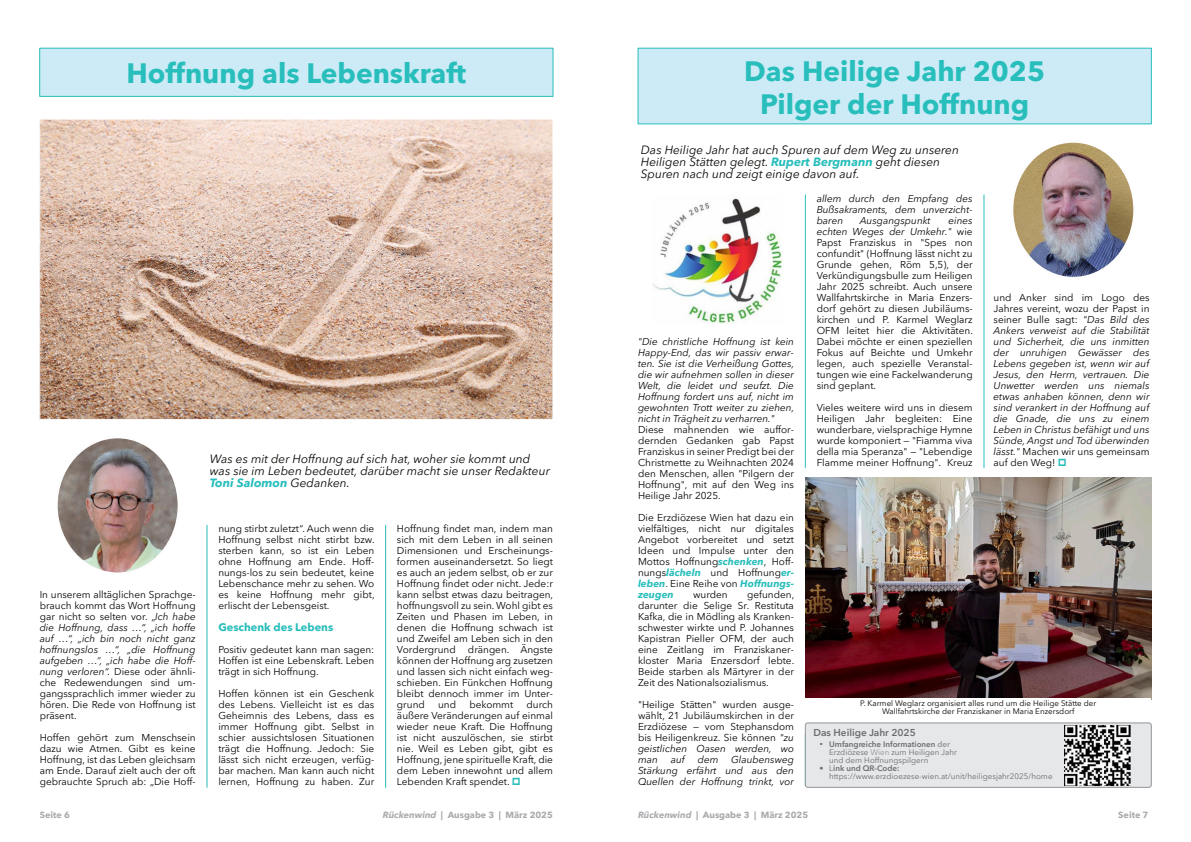
<style>
.page{position:relative;width:1191px;height:842px;background:#fff}
.page>*{position:absolute;margin:0;border:0;box-sizing:border-box;transform-origin:0 0}
.t1{font:700 28px/33px "Avenir Next LT Pro";color:#28bebb;text-align:center}
.t2{font:italic 12px/12px "Avenir Next LT Pro";color:#080704}
.t3{font:700 11px "Avenir Next LT Pro";color:#28bebb}
.t4{font:10px/11px "Avenir Next LT Pro";color:#080704;text-align:justify}
.t5{font:italic 10px/11px "Avenir Next LT Pro";color:#080704;text-align:justify}
.t6{font:600 10px "Avenir Next LT Pro";color:#6c6d70}
.t7{font:700 9px "Avenir Next LT Pro";color:#a8aaad}
.t8{font:8px/8px "Avenir Next LT Pro";color:#6c6d70}
.t9{font:8px/8px "Avenir Next LT Pro";color:#080704;text-align:center}
.s1{font-style:italic}
.s2{font-style:italic;color:#080705}
.s3{font-style:italic;color:#231f20}
.s4{font-weight:700;color:#28bebb}
.s5{font-weight:700;font-style:italic;color:#28bebb}
.s6{font-style:normal}
.s7{font-weight:600}
.s8{font-weight:600;color:#939598}
.s9{color:#939598}
</style>
<div class="page">
<hr style="left:206px;top:525px;width:1px;height:262px;background:#28bebc">
<hr style="left:385px;top:525px;width:1px;height:262px;background:#28bebc">
<img style="left:57px;top:437px;width:122px;height:136px;border-radius:50%">
<div style="left:39px;top:48px;width:514px;height:49px;background:#ccebf7;border:1px solid #28bebb"></div>
<img style="left:41px;top:121px;width:510px;height:297px">
<div style="left:39px;top:119px;width:514px;height:301px;border:1px solid #fff"></div>
<hr style="left:805px;top:195px;width:1px;height:590px;background:#28bebc">
<hr style="left:983px;top:195px;width:1px;height:590px;background:#28bebc">
<img style="left:1012px;top:142px;width:122px;height:136px;border-radius:50%">
<div style="left:637px;top:48px;width:514px;height:76px;background:#ccebf7;border:1px solid #28bebb"></div>
<img style="left:653px;top:198px;width:129px;height:126px">
<div style="left:799px;top:468px;width:191px;height:265px;background:#fff"></div>
<img style="left:805px;top:478px;width:346px;height:220px">
<div style="left:805px;top:722px;width:346px;height:66px;background:#e6e7e9;border:1px solid #939598;border-radius:2px"></div>
<img style="left:1064px;top:725px;width:66px;height:60px">
<h1 class="t1" style="left:126px;top:59px;width:341px">Hoffnung als Lebenskraft</h1>
<p class="t4" style="left:40px;top:590px;width:157px">In unserem alltäglichen Sprachge&shy;brauch kommt das Wort Hoffnung gar nicht so selten vor. „<span class="s1">Ich habe die Hoffnung, dass …“, „ich hoffe auf …“, „ich bin noch nicht ganz hoffnungslos …“, „die Hoffnung </span><span class="s2">aufgeben …</span><span class="s3">“</span><span class="s1">, „ich habe die Hoff&shy;nung verloren“.</span> Diese oder ähnli&shy;che Redewendungen sind um&shy;gangssprachlich immer wieder zu hören. Die Rede von Hoffnung ist präsent.</p>
<p class="t4" style="left:40px;top:733px;width:157px">Hoffen gehört zum Menschsein dazu wie Atmen. Gibt es keine Hoffnung, ist das Leben gleichsam am Ende. Darauf zielt auch der oft gebrauchte Spruch ab: „Die Hoff-</p>
<p class="t2" style="left:210px;top:454px;width:341px">Was es mit der Hoffnung auf sich hat, woher sie kommt und was sie im Leben bedeutet, darüber macht sie unser Redakteur<br><span class="s4">Toni Salomon</span> Gedanken.</p>
<p class="t4" style="left:218px;top:524px;width:158px">nung stirbt zuletzt“. Auch wenn die Hoffnung selbst nicht stirbt bzw. sterben kann, so ist ein Leben ohne Hoffnung am Ende. Hoff&shy;nungs-los zu sein bedeutet, keine Lebenschance mehr zu sehen. Wo es keine Hoffnung mehr gibt, erlischt der Lebensgeist.</p>
<p class="t3" style="left:218px;top:622px;width:116px">Geschenk des Lebens</p>
<p class="t4" style="left:218px;top:645px;width:157px">Positiv gedeutet kann man sagen:<br>Hoffen ist eine Lebenskraft. Leben trägt in sich Hoffnung.</p>
<p class="t4" style="left:218px;top:689px;width:157px">Hoffen können ist ein Geschenk des Lebens. Vielleicht ist es das Geheimnis des Lebens, dass es immer Hoffnung gibt. Selbst in schier aussichtslosen Situationen trägt die Hoffnung. Jedoch: Sie lässt sich nicht erzeugen, verfüg&shy;bar machen. Man kann auch nicht lernen, Hoffnung zu haben. Zur</p>
<p class="t4" style="left:397px;top:524px;width:158px">Hoffnung findet man, indem man sich mit dem Leben in all seinen Dimensionen und Erscheinungs&shy;formen auseinandersetzt. So liegt es auch an jedem selbst, ob er zur Hoffnung findet oder nicht. Jede:r kann selbst etwas dazu beitragen, hoffnungsvoll zu sein. Wohl gibt es Zeiten und Phasen im Leben, in denen die Hoffnung schwach ist und Zweifel am Leben sich in den Vordergrund drängen. Ängste können der Hoffnung arg zusetzen und lassen sich nicht einfach weg&shy;schieben. Ein Fünkchen Hoffnung bleibt dennoch immer im Unter&shy;grund</p>
<p class="t4" style="left:397px;top:700px;width:157px;text-indent:129px">durch äußere Veränderungen auf einmal wieder neue Kraft. Die Hoffnung ist nicht auszulöschen, sie stirbt nie. Weil es Leben gibt, gibt es Hoffnung, jene spirituelle Kraft, die dem Leben innewohnt und allem Lebenden Kraft spendet.</p>
<p class="t4" style="left:438px;top:700px;width:19px">und</p>
<p class="t4" style="left:469px;top:700px;width:45px">bekommt</p>
<h1 class="t1" style="left:744px;top:57px;width:302px">Das Heilige Jahr 2025<br>Pilger der Hoffnung</h1>
<p class="t2" style="left:641px;top:145px;width:319px">Das Heilige Jahr hat auch Spuren auf dem Weg zu unseren<br>Heiligen Stätten gelegt. <span class="s4">Rupert Bergmann</span> geht diesen<br>Spuren nach und zeigt einige davon auf.</p>
<p class="t5" style="left:638px;top:337px;width:158px">"Die christliche Hoffnung ist kein Happy-End, das wir passiv erwar&shy;ten. Sie ist die Verheißung Gottes, die wir aufnehmen sollen in dieser Welt, die leidet und seufzt. Die Hoffnung fordert uns auf, nicht im gewohnten Trott weiter zu ziehen, nicht in Trägheit zu verharren."</p>
<p class="t4" style="left:638px;top:425px;width:157px">Diese mahnenden wie auffor&shy;dernden Gedanken gab Papst Franziskus in seiner Predigt bei der Christmette zu Weihnachten 2024 den Menschen, allen "Pilgern der Hoffnung", mit auf den Weg ins Heilige Jahr 2025.</p>
<p class="t4" style="left:638px;top:513px;width:157px">Die Erzdiözese Wien hat dazu ein vielfältiges, nicht nur digitales Angebot vorbereitet und setzt Ideen und Impulse unter den Mottos Hoffnung<span class="s5">schenken</span>, Hoff&shy;nungs<span class="s5">lächeln</span> und Hoffnung<span class="s5">er&shy;leben</span>. Eine Reihe von <span class="s5">Hoffnungs&shy;zeugen</span></p>
<p class="t4" style="left:638px;top:590px;width:158px;text-indent:109px">gefunden, darunter die Selige Sr. Restituta Kafka, die in Mödling als Kranken&shy;schwester wirkte und P. Johannes Kapistran Pieller OFM, der auch eine Zeitlang im Franziskaner&shy;kloster Maria Enzersdorf lebte.<br>Beide starben als Märtyrer in der Zeit des Nationalsozialismus.</p>
<p class="t4" style="left:638px;top:700px;width:157px">"Heilige Stätten" wurden ausge&shy;wählt, 21 Jubiläumskirchen in der Erzdiözese — vom Stephansdom bis Heiligenkreuz. Sie können <span class="s1">"zu geistlichen Oasen werden, wo man</span></p>
<p class="t4" style="left:693px;top:590px;width:36px">wurden</p>
<p class="t5" style="left:670px;top:755px;width:16px">auf</p>
<p class="t5" style="left:698px;top:755px;width:22px">dem</p>
<p class="t5" style="left:638px;top:755px;width:157px;text-indent:93px">Glaubensweg Stärkung erfährt und aus den Quellen der Hoffnung trinkt, vor</p>
<p class="t5" style="left:816px;top:194px;width:157px">allem durch den Empfang des Bußsakraments, dem unverzicht&shy;baren</p>
<p class="t5" style="left:859px;top:216px;width:73px">Ausgangspunkt</p>
<p class="t4" style="left:816px;top:216px;width:158px;text-indent:132px"><span class="s1">eines echten Weges der Umkehr."</span> wie Papst Franziskus in "Spes non confundit" (Hoffnung lässt nicht zu Grunde gehen, Röm 5,5), der Verkündigungsbulle zum Heiligen Jahr 2025 schreibt. Auch unsere Wallfahrtskirche in Maria Enzers&shy;dorf gehört zu diesen Jubiläums&shy;kirchen und P. Karmel Weglarz OFM leitet hier die Aktivitäten.<br>Dabei möchte er einen speziellen Fokus auf Beichte und Umkehr legen, auch spezielle Veranstal&shy;tungen wie eine Fackelwanderung sind geplant.</p>
<p class="t4" style="left:816px;top:403px;width:157px">Vieles weitere wird uns in diesem Heiligen Jahr begleiten: Eine wunderbare, vielsprachige Hymne wurde komponiert — "Fiamma viva della mia Speranza" — "Lebendige Flamme meiner Hoffnung". Kreuz</p>
<p class="t5" style="left:993px;top:293px;width:157px"><span class="s6">und Anker sind im Logo des Jahres vereint, wozu der Papst in seiner Bulle sagt:</span> "Das Bild des Ankers verweist auf die Stabilität und Sicherheit, die uns inmitten der unruhigen Gewässer des Lebens gegeben ist, wenn wir auf Jesus, den Herrn, vertrauen. Die Unwetter werden uns niemals etwas anhaben können, denn wir sind verankert in der Hoffnung auf die Gnade, die uns zu einem Leben in Christus befähigt und uns Sünde, Angst und Tod überwinden lässt." <span class="s6">Machen wir uns gemeinsam auf den Weg!</span></p>
<p class="t9" style="left:860px;top:700px;width:238px">P. Karmel Weglarz organisiert alles rund um die Heilige Stätte der<br>Wallfahrtskirche der Franziskaner in Maria Enzersdorf</p>
<p class="t6" style="left:813px;top:728px;width:104px">Das Heilige Jahr 2025</p>
<p class="t8" style="left:829px;top:741px;width:129px;text-indent:-10px"><span class="s7">• Umfangreiche Informationen</span> <span class="s8">der<br></span>Erzdiözese <span class="s9">Wien</span> zum Heiligen Jahr und dem Hoffnungspilgern</p>
<p class="t8" style="left:829px;top:765px;width:225px;text-indent:-10px">• L<span class="s7">ink und QR-Code: </span>https://www.erzdioezese-wien.at/unit/heiligesjahr2025/home</p>
<p class="t7" style="left:40px;top:811px;width:32px">Seite 6</p>
<p class="t7" style="left:383px;top:811px;width:172px"><span class="s1">Rückenwind</span> | Ausgabe 3 | März 2025</p>
<p class="t7" style="left:638px;top:811px;width:172px"><span class="s1">Rückenwind</span> | Ausgabe 3 | März 2025</p>
<p class="t7" style="left:1118px;top:811px;width:32px">Seite 7</p>
</div>
